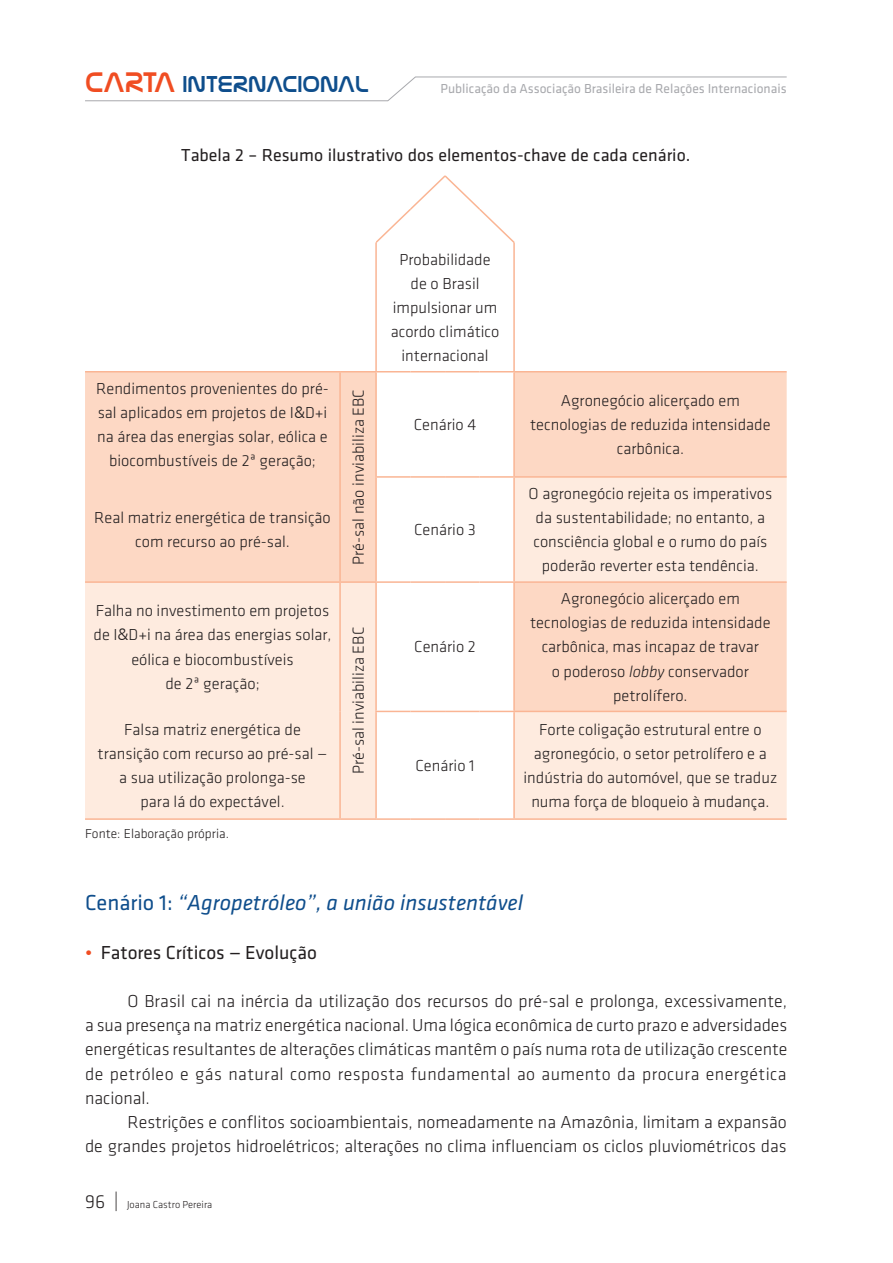
<style>
.page{position:relative;width:893px;height:1263px;background:#fff}
.page>*{position:absolute;margin:0;border:0;box-sizing:border-box;transform-origin:0 0}
.t1{font:23.25px "Nasalization Rg";color:#0f4e8c}
._04_Subtitulo{font:22.5px "Klavika Regular Italic TF";color:#0f4e8c}
._12_sub_sub{font:19.5px "Klavika";color:#231f20}
.t2{font:300 18px/24.2px "Klavika";color:#231f20;text-align:justify}
.t3{font:18px "Klavika";color:#231f20}
.t4{font:300 16.5px/24.2px "Klavika";color:#231f20;text-align:center}
.t5{font:13.5px "Klavika";color:#a8a9ad}
.t6{font:300 13.5px "Klavika";color:#231f20}
.t7{font:300 10.5px "Klavika";color:#231f20}
.s1{font-size:28.65px;color:#f04d22}
.s2{font-family:"Humanist 777 BT Light B";font-weight:400}
.s3{font-style:italic}
.s4{font-family:"Klavika"}
.s5{color:#f04d22}
.s6{font-size:19.5px}
</style>
<div class="page">
<hr style="left:85px;top:100px;width:303px;height:1px;background:#a8a9ad">
<svg style="left:387px;top:76px;width:30px;height:26px"></svg>
<hr style="left:415px;top:77px;width:372px;height:1px;background:#a8a9ad">
<svg style="left:85px;top:372px;width:702px;height:105px;fill:#fdd8c4"></svg>
<svg style="left:85px;top:477px;width:702px;height:341px;fill:#feebdf"></svg>
<hr style="left:375px;top:242px;width:2px;height:129px;background:#fab594">
<hr style="left:513px;top:242px;width:2px;height:129px;background:#fab594">
<hr style="left:85px;top:371px;width:255px;height:1px;background:#fab594">
<hr style="left:340px;top:371px;width:36px;height:1px;background:#fab594">
<hr style="left:514px;top:371px;width:273px;height:1px;background:#fab594">
<hr style="left:339px;top:372px;width:2px;height:105px;background:#fab594">
<hr style="left:376px;top:371px;width:35px;height:1px;background:#fab594">
<hr style="left:411px;top:371px;width:34px;height:1px;background:#fab594">
<hr style="left:445px;top:371px;width:35px;height:1px;background:#fab594">
<hr style="left:480px;top:371px;width:34px;height:1px;background:#fab594">
<hr style="left:375px;top:372px;width:2px;height:104px;background:#fab594">
<hr style="left:513px;top:372px;width:2px;height:104px;background:#fab594">
<hr style="left:339px;top:477px;width:2px;height:104px;background:#fab594">
<hr style="left:375px;top:478px;width:2px;height:103px;background:#fab594">
<hr style="left:513px;top:478px;width:2px;height:103px;background:#fab594">
<hr style="left:375px;top:476px;width:36px;height:2px;background:#fab594">
<hr style="left:411px;top:476px;width:34px;height:2px;background:#fab594">
<hr style="left:445px;top:476px;width:35px;height:2px;background:#fab594">
<hr style="left:480px;top:476px;width:34px;height:2px;background:#fab594">
<hr style="left:514px;top:476px;width:273px;height:2px;background:#fab594">
<hr style="left:85px;top:581px;width:255px;height:2px;background:#fab594">
<hr style="left:340px;top:581px;width:36px;height:2px;background:#fab594">
<hr style="left:514px;top:581px;width:273px;height:2px;background:#fab594">
<hr style="left:339px;top:583px;width:2px;height:128px;background:#fab594">
<hr style="left:376px;top:581px;width:35px;height:2px;background:#fab594">
<hr style="left:411px;top:581px;width:34px;height:2px;background:#fab594">
<hr style="left:445px;top:581px;width:35px;height:2px;background:#fab594">
<hr style="left:480px;top:581px;width:34px;height:2px;background:#fab594">
<hr style="left:375px;top:583px;width:2px;height:128px;background:#fab594">
<hr style="left:513px;top:583px;width:2px;height:128px;background:#fab594">
<hr style="left:339px;top:711px;width:2px;height:107px;background:#fab594">
<hr style="left:375px;top:712px;width:2px;height:106px;background:#fab594">
<hr style="left:513px;top:712px;width:2px;height:106px;background:#fab594">
<hr style="left:375px;top:711px;width:36px;height:1px;background:#fab594">
<hr style="left:411px;top:711px;width:34px;height:1px;background:#fab594">
<hr style="left:445px;top:711px;width:35px;height:1px;background:#fab594">
<hr style="left:480px;top:711px;width:34px;height:1px;background:#fab594">
<hr style="left:514px;top:711px;width:273px;height:1px;background:#fab594">
<hr style="left:85px;top:818px;width:255px;height:2px;background:#fab594">
<hr style="left:340px;top:818px;width:36px;height:2px;background:#fab594">
<hr style="left:376px;top:818px;width:35px;height:2px;background:#fab594">
<hr style="left:411px;top:818px;width:34px;height:2px;background:#fab594">
<hr style="left:445px;top:818px;width:35px;height:2px;background:#fab594">
<hr style="left:480px;top:818px;width:34px;height:2px;background:#fab594">
<hr style="left:514px;top:818px;width:273px;height:2px;background:#fab594">
<svg style="left:376px;top:176px;width:138px;height:66px"></svg>
<h1 class="t1" style="left:85px;top:71px;width:286px"><span class="s1">CARTA</span> INTERNACIONAL</h1>
<p class="t5" style="left:441px;top:82px;width:348px">Publicação da Associação Brasileira de Relações Internacionais</p>
<p class="t3" style="left:181px;top:146px;width:511px">Tabela 2 – Resumo ilustrativo dos elementos-chave de cada cenário.</p>
<p class="t4" style="left:96px;top:376px;width:234px">Rendimentos provenientes do pré&shy;sal aplicados em projetos de I<span class="s2">&amp;</span>D+i na área das energias solar, eólica e biocombustíveis de 2ª geração;</p>
<p class="t4" style="left:346px;top:565px;width:177px;rotate:-90deg">Pré-sal não inviabiliza EBC</p>
<p class="t4" style="left:94px;top:506px;width:238px">Real matriz energética de transição com recurso ao pré-sal.</p>
<p class="t4" style="left:94px;top:599px;width:239px">Falha no investimento em projetos de I<span class="s2">&amp;</span>D+i na área das energias solar, eólica e biocombustíveis<br>de 2ª geração;</p>
<p class="t4" style="left:98px;top:717px;width:231px">Falsa matriz energética de transição com recurso ao pré-sal — a sua utilização prolonga-se<br>para lá do expectável.</p>
<p class="t6" style="left:85px;top:826px;width:145px">Fonte: Elaboração própria.</p>
<p class="t4" style="left:346px;top:774px;width:149px;rotate:-90deg">Pré-sal inviabiliza EBC</p>
<p class="t4" style="left:391px;top:247px;width:110px">Probabilidade de o Brasil impulsionar um acordo climático internacional</p>
<p class="t4" style="left:414px;top:413px;width:64px">Cenário 4</p>
<p class="t4" style="left:414px;top:518px;width:63px">Cenário 3</p>
<p class="t4" style="left:414px;top:635px;width:63px">Cenário 2</p>
<p class="t4" style="left:416px;top:754px;width:61px">Cenário 1</p>
<p class="t4" style="left:530px;top:389px;width:242px">Agronegócio alicerçado em tecnologias de reduzida intensidade carbônica.</p>
<p class="t4" style="left:529px;top:482px;width:245px">O agronegócio rejeita os imperativos da sustentabilidade; no entanto, a consciência global e o rumo do país poderão reverter esta tendência.</p>
<p class="t4" style="left:530px;top:587px;width:242px">Agronegócio alicerçado em tecnologias de reduzida intensidade carbônica, mas incapaz de travar<br>o poderoso <span class="s3">lobby</span> conservador petrolífero.</p>
<p class="t4" style="left:523px;top:717px;width:255px">Forte coligação estrutural entre o agronegócio, o setor petrolífero e a indústria do automóvel, que se traduz numa força de bloqueio à mudança.</p>
<p class="_04_Subtitulo" style="left:85px;top:891px;width:440px"><span class="s4">Cenário 1:</span> “Agropetróleo”, a união insustentável</p>
<p class="_12_sub_sub" style="left:85px;top:942px;width:233px"><span class="s5">•</span> Fatores Críticos — Evolução</p>
<p class="t2" style="left:85px;top:989px;width:704px;text-indent:43px">O Brasil cai na inércia da utilização dos recursos do pré-sal e prolonga, excessivamente, a sua presença na matriz energética nacional. Uma lógica econômica de curto prazo e adversidades energéticas resultantes de alterações climáticas mantêm o país numa rota de utilização crescente de petróleo e gás natural como resposta fundamental ao aumento da procura energética nacional.</p>
<p class="t2" style="left:85px;top:1110px;width:703px;text-align:right">Restrições e conflitos socioambientais, nomeadamente na Amazônia, limitam a expansão<br>de grandes projetos hidroelétricos; alterações no clima influenciam os ciclos pluviométricos das</p>
<p class="t7" style="left:85px;top:1199px;width:129px"><span class="s6">96 |</span> Joana Castro Pereira</p>
</div>
